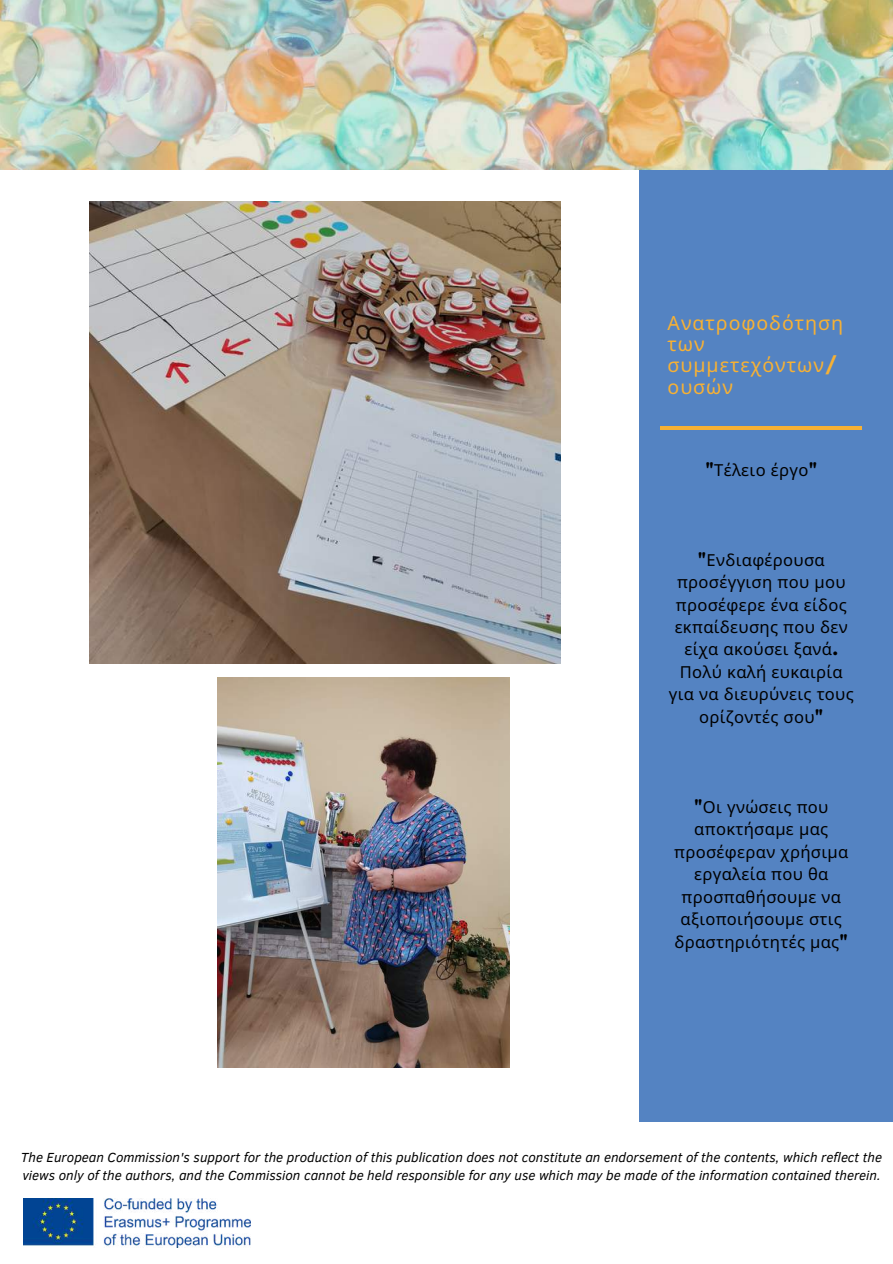
<style>
.page{position:relative;width:893px;height:1264px;background:#fff}
.page>*{position:absolute;margin:0;border:0;box-sizing:border-box;transform-origin:0 0}
.t1{font:19.5px/21.3px "Noto Sans";letter-spacing:.05em;color:#f7b134}
.t2{font:16.5px/22.5px "Noto Sans";letter-spacing:.02em;color:#000;text-align:center}
.t3{font:italic 13.5px/18px "Clear Sans";color:#000}
.s1{font-family:"League Spartan";font-weight:700}
</style>
<div class="page">
<div style="left:639px;top:169px;width:253px;height:952px;background:#5483c2"></div>
<hr style="left:660px;top:426px;width:202px;height:3px;background:#f7b134">
<img style="left:0;top:0;width:892px;height:170px">
<img style="left:23px;top:1198px;width:227px;height:49px">
<img style="left:89px;top:201px;width:471px;height:462px">
<img style="left:217px;top:678px;width:292px;height:389px">
<p class="t1" style="left:667px;top:311px;width:177px">Ανατροφοδότηση των συμμετεχόντων<span class="s1">/ </span>ουσών</p>
<p class="t2" style="left:705px;top:458px;width:113px"><span class="s1">"</span>Τέλειο έργο<span class="s1">"</span></p>
<p class="t2" style="left:668px;top:548px;width:186px"><span class="s1">"</span>Ενδιαφέρουσα προσέγγιση που μου προσέφερε ένα είδος εκπαίδευσης που δεν είχα ακούσει ξανά<span class="s1">.<br></span>Πολύ καλή ευκαιρία για να διευρύνεις τους ορίζοντές σου<span class="s1">"</span></p>
<p class="t2" style="left:674px;top:795px;width:176px"><span class="s1">"</span>Οι γνώσεις που αποκτήσαμε μας προσέφεραν χρήσιμα εργαλεία που θα προσπαθήσουμε να αξιοποιήσουμε στις δραστηριότητές μας<span class="s1">"</span></p>
<p class="t3" style="left:21px;top:1147px;width:862px">The European Commission's support for the production of this publication does not constitute an endorsement of the contents, which reflect the views only of the authors, and the Commission cannot be held responsible for any use which may be made of the information contained therein.</p>
</div>
